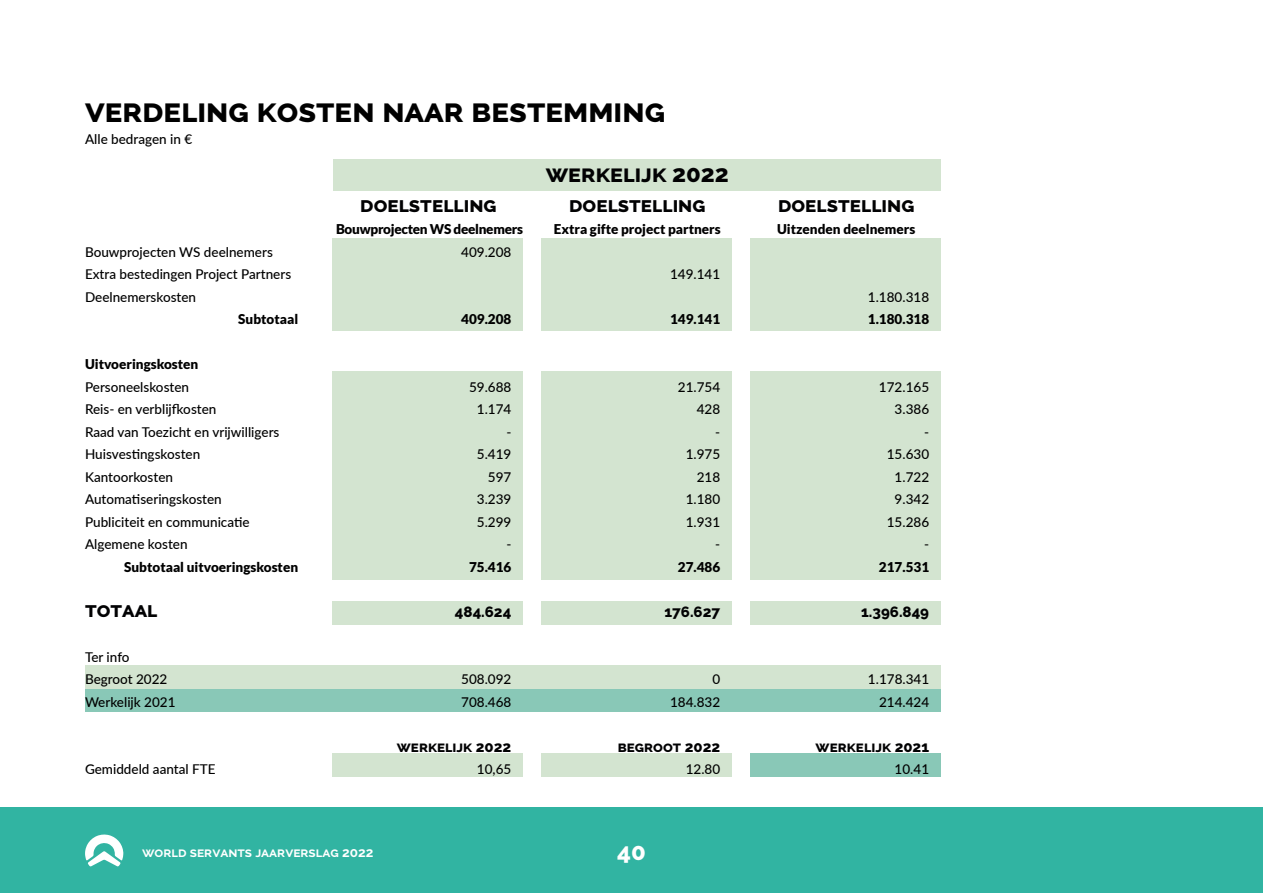
<style>
.page{position:relative;width:1263px;height:893px;background:#fff}
.page>*{position:absolute;margin:0;border:0;box-sizing:border-box;transform-origin:0 0}
.t1{font:800 33px "Raleway";color:#000}
.t2{font:800 24px "Raleway";color:#020203}
.t3{font:800 24px "Raleway";color:#fff}
.t4{font:800 21px "Raleway";color:#020203}
.t5{font:800 15px "Raleway";color:#020203}
.t6{font:500 13.5px/22.5px "Lato";color:#000;text-align:right}
.t7{font:900 13.5px "Lato";color:#000}
.t8{font:700 13.5px "Raleway";color:#fff}
.t9{font:900 13.5px "Lato";letter-spacing:-.02em;color:#000}
</style>
<div class="page">
<div style="left:85px;top:689px;width:856px;height:23px;background:#89c8b7"></div>
<div style="left:85px;top:665px;width:856px;height:24px;background:#d3e4d0"></div>
<div style="left:334px;top:159px;width:607px;height:32px;background:#d3e4d0"></div>
<div style="left:332px;top:238px;width:191px;height:93px;background:#d3e4d0"></div>
<div style="left:541px;top:238px;width:191px;height:93px;background:#d3e4d0"></div>
<div style="left:750px;top:238px;width:191px;height:93px;background:#d3e4d0"></div>
<div style="left:332px;top:371px;width:191px;height:208px;background:#d3e4d0"></div>
<div style="left:541px;top:371px;width:191px;height:208px;background:#d3e4d0"></div>
<div style="left:750px;top:371px;width:191px;height:208px;background:#d3e4d0"></div>
<div style="left:332px;top:601px;width:191px;height:23px;background:#d3e4d0"></div>
<div style="left:541px;top:601px;width:191px;height:23px;background:#d3e4d0"></div>
<div style="left:750px;top:601px;width:191px;height:23px;background:#d3e4d0"></div>
<div style="left:332px;top:753px;width:191px;height:24px;background:#d3e4d0"></div>
<div style="left:541px;top:753px;width:191px;height:24px;background:#d3e4d0"></div>
<div style="left:750px;top:753px;width:191px;height:24px;background:#89c8b7"></div>
<div style="left:0;top:808px;width:1263px;height:85px;background:#31b4a2"></div>
<svg style="left:85px;top:834px;width:38px;height:33px"></svg>
<h1 class="t1" style="left:85px;top:91px;width:582px">verdeling kosten naar bestemming</h1>
<p class="t6" style="left:85px;top:127px;width:109px">Alle bedragen in €</p>
<p class="t6" style="left:85px;top:240px;width:208px;text-align:left">Bouwprojecten WS deelnemers<br>Extra bestedingen Project Partners<br>Deelnemerskosten</p>
<p class="t7" style="left:238px;top:311px;width:62px">Subtotaal</p>
<p class="t7" style="left:85px;top:356px;width:115px">Uitvoeringskosten</p>
<p class="t6" style="left:85px;top:375px;width:196px;text-align:left">Personeelskosten<br>Reis- en verblijfkosten<br>Raad van Toezicht en vrijwilligers<br>Huisvestingskosten<br>Kantoorkosten<br>Automatiseringskosten<br>Publiciteit en communicatie<br>Algemene kosten</p>
<p class="t7" style="left:124px;top:559px;width:176px">Subtotaal uitvoeringskosten</p>
<h3 class="t4" style="left:85px;top:597px;width:74px">totaal</h3>
<p class="t6" style="left:85px;top:645px;width:92px;text-align:left">Ter info<br>Begroot 2022<br>Werkelijk 2021</p>
<p class="t6" style="left:85px;top:757px;width:132px">Gemiddeld aantal FTE</p>
<h2 class="t2" style="left:546px;top:160px;width:185px">werkelijk 2022</h2>
<h3 class="t4" style="left:360px;top:192px;width:138px">doelstelling</h3>
<h3 class="t4" style="left:569px;top:192px;width:138px">doelstelling</h3>
<h3 class="t4" style="left:778px;top:192px;width:138px">doelstelling</h3>
<p class="t9" style="left:336px;top:221px;width:188px">Bouwprojecten WS deelnemers</p>
<p class="t7" style="left:554px;top:221px;width:168px">Extra gifte project partners</p>
<p class="t7" style="left:777px;top:221px;width:140px">Uitzenden deelnemers</p>
<p class="t6" style="left:461px;top:240px;width:52px">409.208</p>
<p class="t7" style="left:461px;top:311px;width:52px">409.208</p>
<p class="t6" style="left:469px;top:375px;width:44px">59.688<br>1.174 -<br>5.419<br>597<br>3.239<br>5.299 -</p>
<p class="t7" style="left:469px;top:559px;width:44px">75.416</p>
<p class="t5" style="left:455px;top:603px;width:58px">484.624</p>
<p class="t6" style="left:461px;top:667px;width:52px;text-align:left">508.092<br>708.468</p>
<p class="t6" style="left:670px;top:262px;width:52px">149.141</p>
<p class="t7" style="left:670px;top:311px;width:52px">149.141</p>
<p class="t6" style="left:678px;top:375px;width:44px">21.754<br>428<br>-<br>1.975<br>218<br>1.180<br>1.931 -</p>
<p class="t7" style="left:678px;top:559px;width:44px">27.486</p>
<p class="t5" style="left:664px;top:603px;width:57px">176.627</p>
<p class="t6" style="left:670px;top:667px;width:52px">0<br>184.832</p>
<p class="t6" style="left:868px;top:285px;width:63px">1.180.318</p>
<p class="t7" style="left:868px;top:311px;width:63px">1.180.318</p>
<p class="t6" style="left:879px;top:375px;width:52px">172.165<br>3.386<br>-<br>15.630<br>1.722<br>9.342<br>15.286 -</p>
<p class="t7" style="left:879px;top:559px;width:52px">217.531</p>
<p class="t5" style="left:861px;top:603px;width:69px">1.396.849</p>
<p class="t6" style="left:868px;top:667px;width:63px">1.178.341<br>214.424</p>
<p class="t5" style="left:397px;top:738px;width:116px">werkelijk 2022</p>
<p class="t5" style="left:618px;top:738px;width:104px">begroot 2022</p>
<p class="t5" style="left:816px;top:738px;width:115px">werkelijk 2021</p>
<p class="t6" style="left:477px;top:757px;width:36px">10,65</p>
<p class="t6" style="left:686px;top:757px;width:36px">12.80</p>
<p class="t6" style="left:895px;top:757px;width:36px">10.41</p>
<p class="t8" style="left:142px;top:844px;width:233px">world servants jaarverslag 2022</p>
<h2 class="t3" style="left:617px;top:838px;width:30px">40</h2>
</div>
